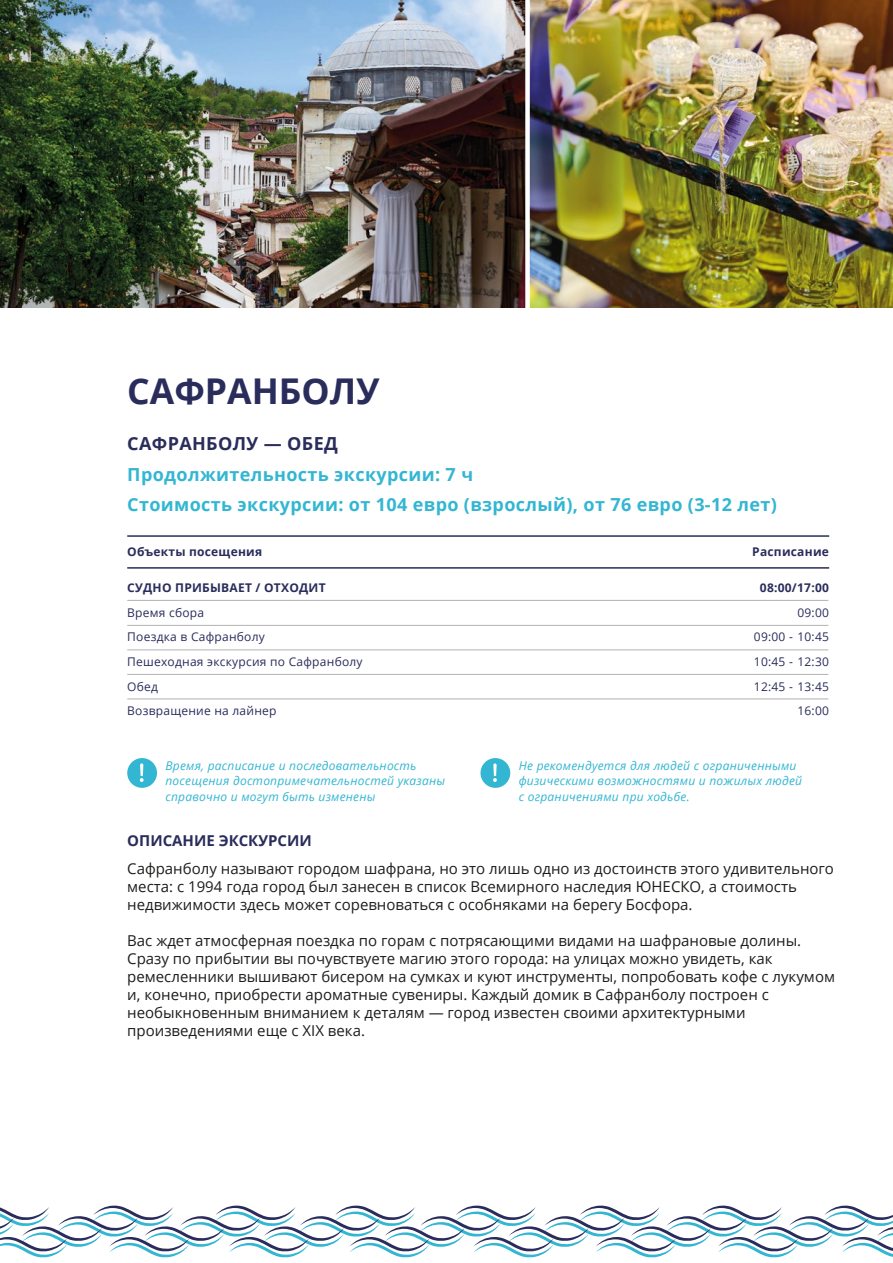
<style>
.page{position:relative;width:893px;height:1263px;background:#fff}
.page>*{position:absolute;margin:0;border:0;box-sizing:border-box;transform-origin:0 0}
.t1{font:700 35.55px "Open Sans";color:#2a2c5b}
.t2{font:700 18px/30.6px "Open Sans";letter-spacing:.02em;color:#33b6d2}
.t3{font:700 18px "Open Sans";letter-spacing:.02em;color:#2a2c5b}
.t4{font:15px/18px "Open Sans";color:#1d1d1b}
.t5{font:700 15px "Open Sans";color:#2a2c5b}
.t6{font:italic 12px/15.6px "Open Sans";letter-spacing:.02em;color:#33b6d2}
.t7{font:12px/24.6px "Open Sans";letter-spacing:.02em;color:#2a2c5b}
.t8{font:700 12px "Open Sans";letter-spacing:.02em;color:#2a2c5b}
</style>
<div class="page">
<svg style="left:0;top:1205px;width:893px;height:52px"></svg>
<img style="left:530px;top:0;width:363px;height:307px">
<img style="left:0;top:0;width:525px;height:307px">
<hr style="left:127px;top:567px;width:702px;height:2px;background:#2a2c5b">
<hr style="left:127px;top:535px;width:702px;height:2px;background:#2a2c5b">
<hr style="left:127px;top:625px;width:701px;height:1px;background:#b3b2b2">
<hr style="left:127px;top:600px;width:701px;height:1px;background:#b3b2b2">
<hr style="left:127px;top:650px;width:701px;height:1px;background:#b3b2b2">
<hr style="left:127px;top:674px;width:701px;height:1px;background:#b3b2b2">
<hr style="left:127px;top:699px;width:701px;height:1px;background:#b3b2b2">
<div style="left:127px;top:758px;width:30px;height:30px;background:#33b6d2;border-radius:50%"></div>
<svg style="left:140px;top:763px;width:4px;height:19px"></svg>
<div style="left:480px;top:758px;width:30px;height:30px;background:#33b6d2;border-radius:50%"></div>
<svg style="left:493px;top:763px;width:4px;height:19px"></svg>
<h1 class="t1" style="left:127px;top:366px;width:254px">САФРАНБОЛУ</h1>
<p class="t3" style="left:127px;top:431px;width:212px">САФРАНБОЛУ — ОБЕД</p>
<p class="t2" style="left:127px;top:458px;width:651px">Продолжительность экскурсии: 7 ч<br>Стоимость экскурсии: от 104 евро (взрослый), от 76 евро (3-12 лет)</p>
<p class="t8" style="left:127px;top:543px;width:136px">Объекты посещения</p>
<p class="t8" style="left:127px;top:579px;width:200px">СУДНО ПРИБЫВАЕТ / ОТХОДИТ</p>
<p class="t7" style="left:127px;top:600px;width:237px">Время сбора<br>Поездка в Сафранболу<br>Пешеходная экскурсия по Сафранболу<br>Обед<br>Возвращение на лайнер</p>
<p class="t8" style="left:752px;top:543px;width:78px">Расписание</p>
<p class="t8" style="left:760px;top:579px;width:71px">08:00/17:00</p>
<p class="t7" style="left:754px;top:600px;width:77px;text-align:right">09:00<br>09:00 - 10:45<br>10:45 - 12:30<br>12:45 - 13:45<br>16:00</p>
<p class="t6" style="left:165px;top:757px;width:281px">Время, расписание и последовательность посещения достопримечательностей указаны справочно и могут быть изменены</p>
<p class="t6" style="left:519px;top:757px;width:285px">Не рекомендуется для людей с ограниченными физическими возможностями и пожилых людей с ограничениями при ходьбе.</p>
<p class="t5" style="left:127px;top:830px;width:186px">ОПИСАНИЕ ЭКСКУРСИИ</p>
<p class="t4" style="left:127px;top:860px;width:708px">Сафранболу называют городом шафрана, но это лишь одно из достоинств этого удивительного места: с 1994 года город был занесен в список Всемирного наследия ЮНЕСКО, а стоимость недвижимости здесь может соревноваться с особняками на берегу Босфора.</p>
<p class="t4" style="left:127px;top:932px;width:709px">Вас ждет атмосферная поездка по горам с потрясающими видами на шафрановые долины.<br>Сразу по прибытии вы почувствуете магию этого города: на улицах можно увидеть, как ремесленники вышивают бисером на сумках и куют инструменты, попробовать кофе с лукумом и, конечно, приобрести ароматные сувениры. Каждый домик в Сафранболу построен с необыкновенным вниманием к деталям — город известен своими архитектурными произведениями еще с XIX века.</p>
</div>
